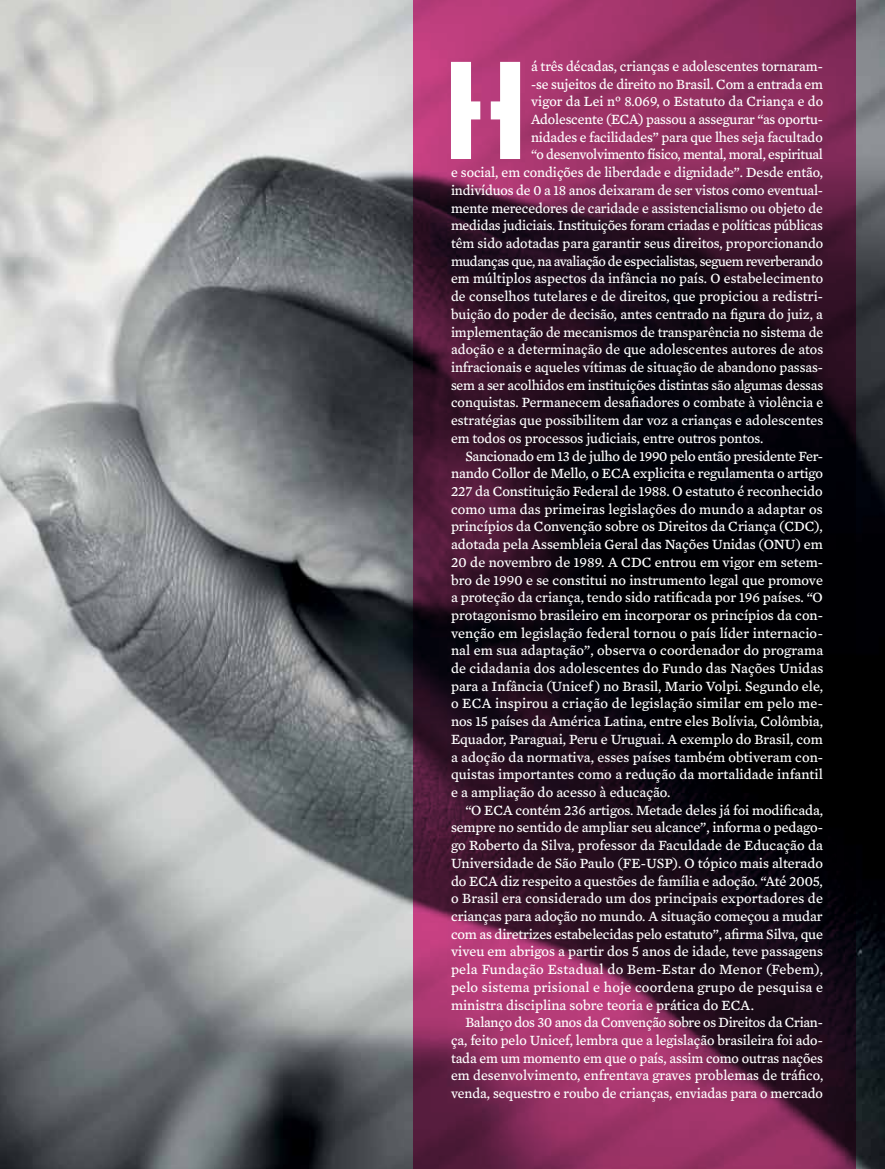
<style>
.page{position:relative;width:885px;height:1169px;background:#fff}
.page>*{position:absolute;margin:0;border:0;box-sizing:border-box;transform-origin:0 0}
.t1{font:135.45px "Stencil Gothic BE";color:#fff}
.t2{font:14.4px "Mercury Text G4";letter-spacing:-.005em;color:#fff}
.t3{font:14.4px "Mercury Text G4";letter-spacing:-.025em;color:#fff}
.t4{font:14.4px "Mercury Text G4";letter-spacing:-.03em;color:#fff}
.t5{font:14.4px "Mercury Text G4";letter-spacing:.02em;color:#fff}
</style>
<div class="page">
<img style="left:0;top:0;width:885px;height:1168px">
<svg style="left:413px;top:0;width:442px;height:1168px;background:#40152e"></svg>
<h1 class="t1" style="left:446px;top:58px;width:79px">H</h1>
<p class="t2" style="left:531px;top:55px;width:293px">á três décadas, crianças e adolescentes tornaram-</p>
<p class="t2" style="left:531px;top:73px;width:293px">-se sujeitos de direito no Brasil. Com a entrada em</p>
<p class="t2" style="left:531px;top:91px;width:294px">vigor da Lei nº 8.069, o Estatuto da Criança e do</p>
<p class="t2" style="left:531px;top:109px;width:293px">Adolescente (ECA) passou a assegurar “as oportu-</p>
<p class="t2" style="left:531px;top:126px;width:293px">nidades e facilidades” para que lhes seja facultado</p>
<p class="t3" style="left:531px;top:144px;width:293px">“o desenvolvimento físico, mental, moral, espiritual</p>
<p class="t2" style="left:451px;top:162px;width:374px">e social, em condições de liberdade e dignidade”. Desde então,</p>
<p class="t2" style="left:451px;top:179px;width:374px">indivíduos de 0 a 18 anos deixaram de ser vistos como eventual-</p>
<p class="t2" style="left:451px;top:197px;width:373px">mente merecedores de caridade e assistencialismo ou objeto de</p>
<p class="t2" style="left:451px;top:215px;width:373px">medidas judiciais. Instituições foram criadas e políticas públicas</p>
<p class="t2" style="left:451px;top:232px;width:374px">têm sido adotadas para garantir seus direitos, proporcionando</p>
<p class="t4" style="left:451px;top:250px;width:373px">mudanças que, na avaliação de especialistas, seguem reverberando</p>
<p class="t2" style="left:451px;top:268px;width:374px">em múltiplos aspectos da infância no país. O estabelecimento</p>
<p class="t2" style="left:451px;top:286px;width:374px">de conselhos tutelares e de direitos, que propiciou a redistri-</p>
<p class="t2" style="left:451px;top:303px;width:374px">buição do poder de decisão, antes centrado na figura do juiz, a</p>
<p class="t2" style="left:451px;top:321px;width:374px">implementação de mecanismos de transparência no sistema de</p>
<p class="t2" style="left:451px;top:339px;width:374px">adoção e a determinação de que adolescentes autores de atos</p>
<p class="t2" style="left:451px;top:356px;width:374px">infracionais e aqueles vítimas de situação de abandono passas-</p>
<p class="t2" style="left:451px;top:374px;width:374px">sem a ser acolhidos em instituições distintas são algumas dessas</p>
<p class="t2" style="left:451px;top:392px;width:374px">conquistas. Permanecem desafiadores o combate à violência e</p>
<p class="t2" style="left:451px;top:410px;width:374px">estratégias que possibilitem dar voz a crianças e adolescentes</p>
<p class="t2" style="left:451px;top:427px;width:314px">em todos os processos judiciais, entre outros pontos.</p>
<p class="t3" style="left:465px;top:445px;width:359px">Sancionado em 13 de julho de 1990 pelo então presidente Fer-</p>
<p class="t2" style="left:451px;top:463px;width:374px">nando Collor de Mello, o ECA explicita e regulamenta o artigo</p>
<p class="t2" style="left:451px;top:480px;width:373px">227 da Constituição Federal de 1988. O estatuto é reconhecido</p>
<p class="t2" style="left:451px;top:498px;width:373px">como uma das primeiras legislações do mundo a adaptar os</p>
<p class="t2" style="left:451px;top:516px;width:373px">princípios da Convenção sobre os Direitos da Criança (CDC),</p>
<p class="t2" style="left:451px;top:533px;width:373px">adotada pela Assembleia Geral das Nações Unidas (ONU) em</p>
<p class="t2" style="left:451px;top:551px;width:374px">20 de novembro de 1989. A CDC entrou em vigor em setem-</p>
<p class="t2" style="left:451px;top:569px;width:373px">bro de 1990 e se constitui no instrumento legal que promove</p>
<p class="t2" style="left:451px;top:587px;width:373px">a proteção da criança, tendo sido ratificada por 196 países. “O</p>
<p class="t2" style="left:451px;top:604px;width:374px">protagonismo brasileiro em incorporar os princípios da con-</p>
<p class="t2" style="left:451px;top:622px;width:374px">venção em legislação federal tornou o país líder internacio-</p>
<p class="t2" style="left:451px;top:640px;width:374px">nal em sua adaptação”, observa o coordenador do programa</p>
<p class="t2" style="left:451px;top:657px;width:374px">de cidadania dos adolescentes do Fundo das Nações Unidas</p>
<p class="t2" style="left:451px;top:675px;width:374px">para a Infância (Unicef ) no Brasil, Mario Volpi. Segundo ele,</p>
<p class="t2" style="left:451px;top:693px;width:374px">o ECA inspirou a criação de legislação similar em pelo me-</p>
<p class="t2" style="left:451px;top:711px;width:374px">nos 15 países da América Latina, entre eles Bolívia, Colômbia,</p>
<p class="t2" style="left:451px;top:728px;width:373px">Equador, Paraguai, Peru e Uruguai. A exemplo do Brasil, com</p>
<p class="t2" style="left:451px;top:746px;width:374px">a adoção da normativa, esses países também obtiveram con-</p>
<p class="t2" style="left:451px;top:764px;width:373px">quistas importantes como a redução da mortalidade infantil</p>
<p class="t2" style="left:451px;top:781px;width:221px">e a ampliação do acesso à educação.</p>
<p class="t2" style="left:465px;top:799px;width:359px">“O ECA contém 236 artigos. Metade deles já foi modificada,</p>
<p class="t2" style="left:451px;top:817px;width:374px">sempre no sentido de ampliar seu alcance”, informa o pedago-</p>
<p class="t2" style="left:451px;top:834px;width:373px">go Roberto da Silva, professor da Faculdade de Educação da</p>
<p class="t2" style="left:451px;top:852px;width:374px">Universidade de São Paulo (FE-USP). O tópico mais alterado</p>
<p class="t2" style="left:451px;top:870px;width:373px">do ECA diz respeito a questões de família e adoção. “Até 2005,</p>
<p class="t2" style="left:451px;top:888px;width:373px">o Brasil era considerado um dos principais exportadores de</p>
<p class="t2" style="left:451px;top:905px;width:373px">crianças para adoção no mundo. A situação começou a mudar</p>
<p class="t2" style="left:451px;top:923px;width:373px">com as diretrizes estabelecidas pelo estatuto”, afirma Silva, que</p>
<p class="t2" style="left:451px;top:941px;width:374px">viveu em abrigos a partir dos 5 anos de idade, teve passagens</p>
<p class="t5" style="left:451px;top:958px;width:374px">pela Fundação Estadual do Bem-Estar do Menor (Febem),</p>
<p class="t2" style="left:451px;top:976px;width:373px">pelo sistema prisional e hoje coordena grupo de pesquisa e</p>
<p class="t2" style="left:451px;top:994px;width:305px">ministra disciplina sobre teoria e prática do ECA.</p>
<p class="t2" style="left:465px;top:1011px;width:359px">Balanço dos 30 anos da Convenção sobre os Direitos da Crian-</p>
<p class="t2" style="left:451px;top:1029px;width:374px">ça, feito pelo Unicef, lembra que a legislação brasileira foi ado-</p>
<p class="t2" style="left:451px;top:1047px;width:374px">tada em um momento em que o país, assim como outras nações</p>
<p class="t2" style="left:451px;top:1065px;width:374px">em desenvolvimento, enfrentava graves problemas de tráfico,</p>
<p class="t2" style="left:451px;top:1082px;width:374px">venda, sequestro e roubo de crianças, enviadas para o mercado</p>
</div>
